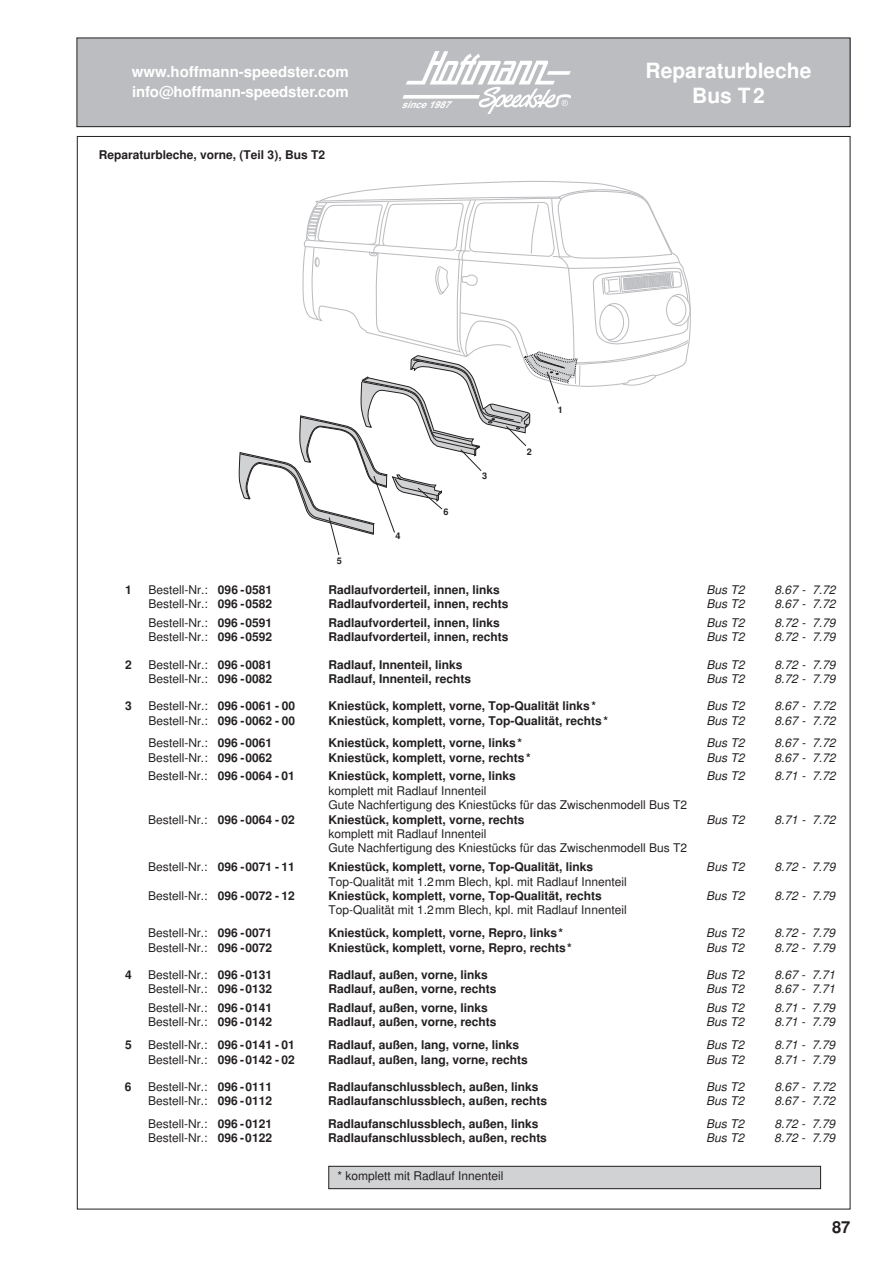
<style>
.page{position:relative;width:893px;height:1263px;background:#fff}
.page>*{position:absolute;margin:0;border:0;box-sizing:border-box;transform-origin:0 0}
.t1{font:700 21px "Helvetica";color:#fff}
.t2{font:700 16.5px "Helvetica";color:#231f20}
.t3{font:700 15px/20.1px "Helvetica";letter-spacing:-.01em;color:#fff}
.t4{font:700 12px "Helvetica";color:#231f20}
.t5{font:12px/14.4px "Helvetica";color:#231f20}
.t6{font:italic 12px "Helvetica";color:#231f20}
.t7{font:italic 700 9.6px "Arial";color:#fff}
.t8{font:700 9.15px "Helvetica";color:#231f20}
.s1{font-weight:700}
</style>
<div class="page">
<div style="left:77px;top:38px;width:773px;height:89px;background:#bcbdc0"></div>
<div style="left:77px;top:38px;width:773px;height:89px;border:1px solid #231f20"></div>
<svg style="left:402px;top:51px;width:169px;height:62px"></svg>
<svg style="left:376px;top:180px;width:315px;height:165px"></svg>
<div style="left:666px;top:294px;width:24px;height:32px;border:1px solid #bcbdc0;border-radius:50%"></div>
<svg style="left:238px;top:189px;width:451px;height:366px"></svg>
<div style="left:329px;top:1166px;width:492px;height:23px;background:#d1d2d4"></div>
<div style="left:329px;top:1166px;width:492px;height:23px;border:1px solid #231f20"></div>
<p class="t3" style="left:132px;top:62px;width:218px">www.hoffmann-speedster.com info@hoffmann-speedster.com</p>
<h1 class="t1" style="left:646px;top:58px;width:167px">Reparaturbleche</h1>
<p class="t7" style="left:401px;top:97px;width:56px">since1987</p>
<h1 class="t1" style="left:692px;top:83px;width:74px">Bus T2</h1>
<p class="t4" style="left:99px;top:147px;width:228px">Reparaturbleche, vorne, (Teil 3), Bus T2</p>
<p class="t8" style="left:337px;top:556px;width:7px">5</p>
<p class="t8" style="left:395px;top:530px;width:7px">4</p>
<p class="t8" style="left:444px;top:506px;width:7px">6</p>
<p class="t8" style="left:482px;top:471px;width:7px">3</p>
<p class="t8" style="left:527px;top:447px;width:7px">2</p>
<p class="t8" style="left:558px;top:405px;width:7px">1</p>
<p class="t4" style="left:125px;top:583px;width:8px">1</p>
<p class="t5" style="left:148px;top:583px;width:125px">Bestell-Nr.: <span class="s1">096 -0581</span></p>
<p class="t4" style="left:329px;top:583px;width:173px">Radlaufvorderteil, innen, links</p>
<p class="t6" style="left:706px;top:583px;width:40px">Bus T2</p>
<p class="t6" style="left:775px;top:583px;width:62px">8.67 - 7.72</p>
<p class="t5" style="left:148px;top:597px;width:125px">Bestell-Nr.: <span class="s1">096 -0582</span></p>
<p class="t4" style="left:329px;top:597px;width:182px">Radlaufvorderteil, innen, rechts</p>
<p class="t6" style="left:706px;top:597px;width:40px">Bus T2</p>
<p class="t6" style="left:775px;top:597px;width:62px">8.67 - 7.72</p>
<p class="t5" style="left:148px;top:616px;width:125px">Bestell-Nr.: <span class="s1">096 -0591</span></p>
<p class="t4" style="left:328px;top:616px;width:173px">Radlaufvorderteil, innen, links</p>
<p class="t6" style="left:706px;top:616px;width:40px">Bus T2</p>
<p class="t6" style="left:775px;top:616px;width:62px">8.72 - 7.79</p>
<p class="t5" style="left:148px;top:630px;width:125px">Bestell-Nr.: <span class="s1">096 -0592</span></p>
<p class="t4" style="left:328px;top:630px;width:182px">Radlaufvorderteil, innen, rechts</p>
<p class="t6" style="left:706px;top:630px;width:40px">Bus T2</p>
<p class="t6" style="left:775px;top:630px;width:62px">8.72 - 7.79</p>
<p class="t4" style="left:125px;top:657px;width:8px">2</p>
<p class="t5" style="left:148px;top:657px;width:125px">Bestell-Nr.: <span class="s1">096 -0081</span></p>
<p class="t4" style="left:328px;top:657px;width:136px">Radlauf, Innenteil, links</p>
<p class="t6" style="left:706px;top:657px;width:40px">Bus T2</p>
<p class="t6" style="left:775px;top:657px;width:62px">8.72 - 7.79</p>
<p class="t5" style="left:148px;top:672px;width:125px">Bestell-Nr.: <span class="s1">096 -0082</span></p>
<p class="t4" style="left:328px;top:672px;width:144px">Radlauf, Innenteil, rechts</p>
<p class="t6" style="left:706px;top:672px;width:40px">Bus T2</p>
<p class="t6" style="left:774px;top:672px;width:62px">8.72 - 7.79</p>
<p class="t4" style="left:125px;top:699px;width:8px">3</p>
<p class="t5" style="left:148px;top:699px;width:148px">Bestell-Nr.: <span class="s1">096 -0061 - 00</span></p>
<p class="t4" style="left:328px;top:699px;width:269px">Kniestück, komplett, vorne, Top-Qualität links*</p>
<p class="t6" style="left:706px;top:699px;width:40px">Bus T2</p>
<p class="t6" style="left:774px;top:699px;width:62px">8.67 - 7.72</p>
<p class="t5" style="left:148px;top:713px;width:148px">Bestell-Nr.: <span class="s1">096 -0062 - 00</span></p>
<p class="t4" style="left:328px;top:713px;width:281px">Kniestück, komplett, vorne, Top-Qualität, rechts*</p>
<p class="t6" style="left:706px;top:713px;width:40px">Bus T2</p>
<p class="t6" style="left:774px;top:713px;width:62px">8.67 - 7.72</p>
<p class="t5" style="left:148px;top:736px;width:125px">Bestell-Nr.: <span class="s1">096 -0061</span></p>
<p class="t4" style="left:328px;top:736px;width:195px">Kniestück, komplett, vorne, links*</p>
<p class="t6" style="left:706px;top:736px;width:40px">Bus T2</p>
<p class="t6" style="left:774px;top:736px;width:62px">8.67 - 7.72</p>
<p class="t5" style="left:148px;top:751px;width:125px">Bestell-Nr.: <span class="s1">096 -0062</span></p>
<p class="t4" style="left:328px;top:750px;width:204px">Kniestück, komplett, vorne, rechts*</p>
<p class="t6" style="left:706px;top:750px;width:40px">Bus T2</p>
<p class="t6" style="left:774px;top:750px;width:62px">8.67 - 7.72</p>
<p class="t5" style="left:148px;top:769px;width:148px">Bestell-Nr.: <span class="s1">096 -0064 - 01</span></p>
<p class="t4" style="left:328px;top:769px;width:189px">Kniestück, komplett, vorne, links</p>
<p class="t6" style="left:706px;top:769px;width:40px">Bus T2</p>
<p class="t6" style="left:774px;top:769px;width:62px">8.71 - 7.72</p>
<p class="t5" style="left:328px;top:784px;width:360px">komplett mit Radlauf Innenteil<br>Gute Nachfertigung des Kniestücks für das Zwischenmodell Bus T2</p>
<p class="t5" style="left:148px;top:812px;width:148px">Bestell-Nr.: <span class="s1">096 -0064 - 02</span></p>
<p class="t4" style="left:328px;top:812px;width:198px">Kniestück, komplett, vorne, rechts</p>
<p class="t6" style="left:706px;top:812px;width:40px">Bus T2</p>
<p class="t6" style="left:774px;top:812px;width:62px">8.71 - 7.72</p>
<p class="t5" style="left:328px;top:827px;width:360px">komplett mit Radlauf Innenteil<br>Gute Nachfertigung des Kniestücks für das Zwischenmodell Bus T2</p>
<p class="t5" style="left:148px;top:860px;width:148px">Bestell-Nr.: <span class="s1">096 -0071 - 11</span></p>
<p class="t4" style="left:328px;top:860px;width:266px">Kniestück, komplett, vorne, Top-Qualität, links</p>
<p class="t6" style="left:706px;top:860px;width:40px">Bus T2</p>
<p class="t6" style="left:774px;top:860px;width:62px">8.72 - 7.79</p>
<p class="t5" style="left:328px;top:874px;width:300px">Top-Qualität mit 1.2mm Blech, kpl. mit Radlauf Innenteil</p>
<p class="t5" style="left:148px;top:889px;width:148px">Bestell-Nr.: <span class="s1">096 -0072 - 12</span></p>
<p class="t4" style="left:328px;top:888px;width:275px">Kniestück, komplett, vorne, Top-Qualität, rechts</p>
<p class="t6" style="left:706px;top:888px;width:40px">Bus T2</p>
<p class="t6" style="left:774px;top:888px;width:62px">8.72 - 7.79</p>
<p class="t5" style="left:328px;top:903px;width:300px">Top-Qualität mit 1.2mm Blech, kpl. mit Radlauf Innenteil</p>
<p class="t5" style="left:148px;top:926px;width:125px">Bestell-Nr.: <span class="s1">096 -0071</span></p>
<p class="t4" style="left:328px;top:926px;width:236px">Kniestück, komplett, vorne, Repro, links*</p>
<p class="t6" style="left:706px;top:926px;width:40px">Bus T2</p>
<p class="t6" style="left:774px;top:926px;width:62px">8.72 - 7.79</p>
<p class="t5" style="left:148px;top:940px;width:125px">Bestell-Nr.: <span class="s1">096 -0072</span></p>
<p class="t4" style="left:328px;top:940px;width:245px">Kniestück, komplett, vorne, Repro, rechts*</p>
<p class="t6" style="left:706px;top:940px;width:40px">Bus T2</p>
<p class="t6" style="left:774px;top:940px;width:62px">8.72 - 7.79</p>
<p class="t4" style="left:125px;top:967px;width:8px">4</p>
<p class="t5" style="left:148px;top:968px;width:125px">Bestell-Nr.: <span class="s1">096 -0131</span></p>
<p class="t4" style="left:328px;top:967px;width:161px">Radlauf, außen, vorne, links</p>
<p class="t6" style="left:706px;top:967px;width:40px">Bus T2</p>
<p class="t6" style="left:774px;top:967px;width:62px">8.67 - 7.71</p>
<p class="t5" style="left:148px;top:982px;width:125px">Bestell-Nr.: <span class="s1">096 -0132</span></p>
<p class="t4" style="left:328px;top:982px;width:170px">Radlauf, außen, vorne, rechts</p>
<p class="t6" style="left:706px;top:982px;width:40px">Bus T2</p>
<p class="t6" style="left:774px;top:982px;width:62px">8.67 - 7.71</p>
<p class="t5" style="left:148px;top:1001px;width:125px">Bestell-Nr.: <span class="s1">096 -0141</span></p>
<p class="t4" style="left:328px;top:1000px;width:161px">Radlauf, außen, vorne, links</p>
<p class="t6" style="left:706px;top:1000px;width:40px">Bus T2</p>
<p class="t6" style="left:774px;top:1000px;width:62px">8.71 - 7.79</p>
<p class="t5" style="left:148px;top:1015px;width:125px">Bestell-Nr.: <span class="s1">096 -0142</span></p>
<p class="t4" style="left:328px;top:1015px;width:170px">Radlauf, außen, vorne, rechts</p>
<p class="t6" style="left:706px;top:1015px;width:40px">Bus T2</p>
<p class="t6" style="left:774px;top:1015px;width:62px">8.71 - 7.79</p>
<p class="t4" style="left:125px;top:1038px;width:8px">5</p>
<p class="t5" style="left:148px;top:1038px;width:148px">Bestell-Nr.: <span class="s1">096 -0141 - 01</span></p>
<p class="t4" style="left:328px;top:1038px;width:192px">Radlauf, außen, lang, vorne, links</p>
<p class="t6" style="left:706px;top:1038px;width:40px">Bus T2</p>
<p class="t6" style="left:774px;top:1038px;width:62px">8.71 - 7.79</p>
<p class="t5" style="left:148px;top:1052px;width:148px">Bestell-Nr.: <span class="s1">096 -0142 - 02</span></p>
<p class="t4" style="left:328px;top:1052px;width:201px">Radlauf, außen, lang, vorne, rechts</p>
<p class="t6" style="left:706px;top:1052px;width:40px">Bus T2</p>
<p class="t6" style="left:774px;top:1052px;width:62px">8.71 - 7.79</p>
<p class="t4" style="left:125px;top:1079px;width:8px">6</p>
<p class="t5" style="left:148px;top:1080px;width:125px">Bestell-Nr.: <span class="s1">096 -0111</span></p>
<p class="t4" style="left:328px;top:1079px;width:212px">Radlaufanschlussblech, außen, links</p>
<p class="t6" style="left:706px;top:1079px;width:40px">Bus T2</p>
<p class="t6" style="left:774px;top:1079px;width:62px">8.67 - 7.72</p>
<p class="t5" style="left:148px;top:1094px;width:125px">Bestell-Nr.: <span class="s1">096 -0112</span></p>
<p class="t4" style="left:328px;top:1094px;width:220px">Radlaufanschlussblech, außen, rechts</p>
<p class="t6" style="left:706px;top:1094px;width:40px">Bus T2</p>
<p class="t6" style="left:774px;top:1094px;width:62px">8.67 - 7.72</p>
<p class="t5" style="left:148px;top:1117px;width:125px">Bestell-Nr.: <span class="s1">096 -0121</span></p>
<p class="t4" style="left:328px;top:1117px;width:212px">Radlaufanschlussblech, außen, links</p>
<p class="t6" style="left:706px;top:1117px;width:40px">Bus T2</p>
<p class="t6" style="left:774px;top:1117px;width:62px">8.72 - 7.79</p>
<p class="t5" style="left:148px;top:1131px;width:125px">Bestell-Nr.: <span class="s1">096 -0122</span></p>
<p class="t4" style="left:328px;top:1131px;width:220px">Radlaufanschlussblech, außen, rechts</p>
<p class="t6" style="left:706px;top:1131px;width:40px">Bus T2</p>
<p class="t6" style="left:774px;top:1131px;width:62px">8.72 - 7.79</p>
<p class="t5" style="left:337px;top:1169px;width:168px">* komplett mit Radlauf Innenteil</p>
<h2 class="t2" style="left:832px;top:1217px;width:20px">87</h2>
</div>
